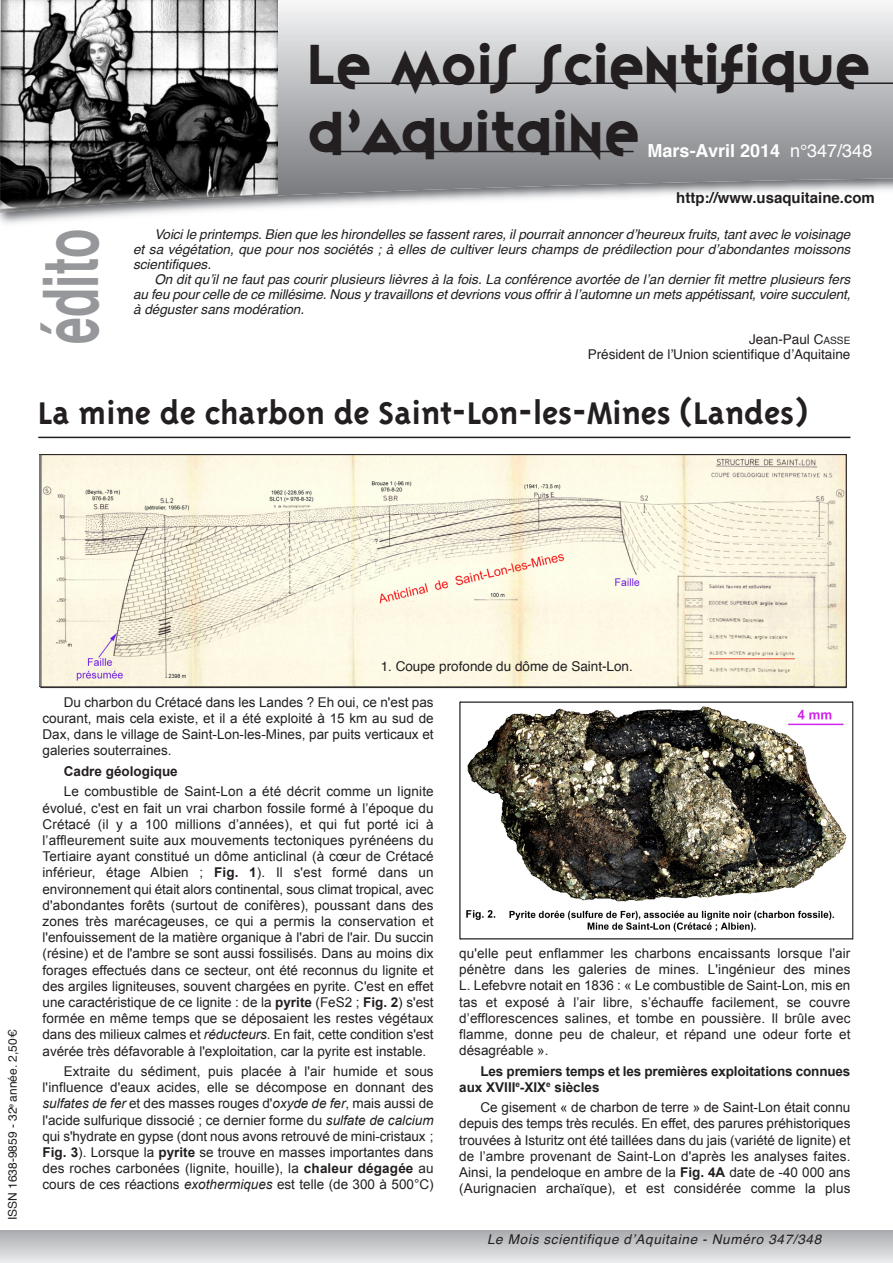
<style>
.page{position:relative;width:893px;height:1263px;background:#fff}
.page>*{position:absolute;margin:0;border:0;box-sizing:border-box;transform-origin:0 0}
.t1{font:700 76.8px "Helvetica";color:#95979a;scale:.63 1}
.t2{font:49.5px/67.5px "Variex";color:#231f20}
.t3{font:700 36px "Triplex";color:#231f20}
.t4{font:700 18px "Helvetica";color:#fff}
.t5{font:700 15px "Helvetica";color:#231f20}
.t6{font:13.5px/16.2px "Arial";color:#231f20;text-align:justify}
.t7{font:italic 13.5px/15px "Helvetica";color:#231f20;text-align:justify}
.t8{font:13.5px/15px "Helvetica";color:#231f20;text-align:right}
.t9{font:700 13.5px/16.2px "Arial";letter-spacing:-.01em;color:#231f20}
.t10{font:italic 13.5px "Helvetica";letter-spacing:.05em;color:#231f20}
.t11{font:12px "Helvetica";color:#231f20}
.s1{font-weight:400}
.s2{font-size:10.2px}
.s3{font-weight:700}
.s4{font-style:italic}
</style>
<div class="page">
<img style="left:0;top:213px;width:158px;height:11px">
<svg style="left:0;top:0;width:893px;height:213px;background:#bdbec1"></svg>
<img style="left:1px;top:0;width:277px;height:213px">
<hr style="left:329px;top:83px;width:564px;height:1px;background:#231f20">
<hr style="left:325px;top:151px;width:309px;height:1px;background:#231f20">
<hr style="left:38px;top:437px;width:812px;height:1px;background:#231f20">
<div style="left:0;top:1231px;width:893px;height:32px;background:linear-gradient(to bottom,#abacb0,#e9eaeb)"></div>
<img style="left:40px;top:454px;width:804px;height:233px">
<div style="left:41px;top:454px;width:805px;height:234px;border:1px solid #231f20"></div>
<img style="left:466px;top:706px;width:381px;height:226px">
<div style="left:459px;top:702px;width:394px;height:237px;border:1px solid #231f20"></div>
<h2 class="t2" style="left:307px;top:33px;width:564px">Le mois scientifique d’Aquitaine</h2>
<h3 class="t4" style="left:648px;top:143px;width:226px">Mars-Avril 2014 <span class="s1">n°347/348</span></h3>
<p class="t5" style="left:676px;top:191px;width:200px">http://www.usaquitaine.com</p>
<p class="t7" style="left:133px;top:228px;width:719px;text-indent:21px">Voici le printemps. Bien que les hirondelles se fassent rares, il pourrait annoncer d’heureux fruits, tant avec le voisinage et sa végétation, que pour nos sociétés ; à elles de cultiver leurs champs de prédilection pour d’abondantes moissons scientifiques.</p>
<p class="t7" style="left:133px;top:273px;width:719px;text-indent:21px">On dit qu’il ne faut pas courir plusieurs lièvres à la fois. La conférence avortée de l’an dernier fit mettre plusieurs fers au feu pour celle de ce millésime. Nous y travaillons et devrions vous offrir à l’automne un mets appétissant, voire succulent, à déguster sans modération.</p>
<p class="t8" style="left:588px;top:333px;width:264px">Jean-Paul C<span class="s2">aSSe<br></span>Président de l’Union scientifique d’aquitaine</p>
<h3 class="t3" style="left:38px;top:391px;width:771px">La mine de charbon de Saint-Lon-les-Mines (Landes)</h3>
<h1 class="t1" style="left:39px;top:344px;width:184px;rotate:-90deg">édito</h1>
<p class="t11" style="left:8px;top:1220px;width:193px;rotate:-90deg">ISSN 1638-9859 - 32<sup>e</sup> année. 2,50€</p>
<p class="t8" style="left:381px;top:660px;width:254px">1. Coupe profonde du dôme de Saint-Lon.</p>
<p class="t6" style="left:43px;top:694px;width:393px;text-indent:21px">Du charbon du Crétacé dans les Landes ? eh oui, ce n'est pas courant, mais cela existe, et il a été exploité à 15 km au sud de Dax, dans le village de Saint-Lon-les-Mines, par puits verticaux et galeries souterraines.</p>
<p class="t9" style="left:64px;top:763px;width:116px">Cadre géologique</p>
<p class="t6" style="left:43px;top:783px;width:393px;text-indent:21px">Le combustible de Saint-Lon a été décrit comme un lignite évolué, c'est en fait un vrai charbon fossile formé à l’époque du Crétacé (il y a 100 millions d’années), et qui fut porté ici à l’affleurement suite aux mouvements tectoniques pyrénéens du tertiaire ayant constitué un dôme anticlinal (à cœur de Crétacé inférieur, étage Albien ; <span class="s3">Fig. 1</span>). Il s'est formé dans un environnement qui était alors continental, sous climat tropical, avec d'abondantes forêts (surtout de conifères), poussant dans des zones très marécageuses, ce qui a permis la conservation et l'enfouissement de la matière organique à l'abri de l'air. Du succin (résine) et de l'ambre se sont aussi fossilisés. Dans au moins dix forages effectués dans ce secteur, ont été reconnus du lignite et des argiles ligniteuses, souvent chargées en pyrite. C'est en effet une caractéristique de ce lignite : de la <span class="s3">pyrite</span> (FeS2 ; <span class="s3">Fig. 2</span>) s'est formée en même temps que se déposaient les restes végétaux dans des milieux calmes et <span class="s4">réducteurs</span>. en fait, cette condition s'est avérée très défavorable à l'exploitation, car la pyrite est instable.</p>
<p class="t6" style="left:43px;top:1063px;width:393px;text-indent:21px">extraite du sédiment, puis placée à l'air humide et sous l'influence d'eaux acides, elle se décompose en donnant des <span class="s4">sulfates de fer</span> et des masses rouges d'<span class="s4">oxyde de fer</span>, mais aussi de l'acide sulfurique dissocié ; ce dernier forme du <span class="s4">sulfate de calcium </span>qui s'hydrate en gypse (dont nous avons retrouvé de mini-cristaux ; <span class="s3">Fig. 3</span>). Lorsque la <span class="s3">pyrite</span> se trouve en masses importantes dans des roches carbonées (lignite, houille), la <span class="s3">chaleur dégagée</span> au cours de ces réactions <span class="s4">exothermiques</span> est telle (de 300 à 500°C)</p>
<p class="t6" style="left:459px;top:945px;width:393px">qu'elle peut enflammer les charbons encaissants lorsque l'air pénètre dans les galeries de mines. L'ingénieur des mines L. Lefebvre notait en 1836 : « Le combustible de Saint-Lon, mis en tas et exposé à l’air libre, s’échauffe facilement, se couvre d’efflorescences salines, et tombe en poussière. Il brûle avec flamme, donne peu de chaleur, et répand une odeur forte et désagréable ».</p>
<p class="t9" style="left:459px;top:1063px;width:393px;text-indent:21px">Les premiers temps et les premières exploitations connues aux XVIII<sup>e</sup>-XIX<sup>e</sup> siècles</p>
<p class="t6" style="left:459px;top:1099px;width:393px;text-indent:21px">Ce gisement « de charbon de terre » de Saint-Lon était connu depuis des temps très reculés. en effet, des parures préhistoriques trouvées à Isturitz ont été taillées dans du jais (variété de lignite) et de l’ambre provenant de Saint-Lon d'après les analyses faites.<br>Ainsi, la pendeloque en ambre de la <span class="s3">Fig. 4A</span> date de -40 000 ans (Aurignacien archaïque), et est considérée comme la plus</p>
<p class="t10" style="left:487px;top:1234px;width:336px">Le Mois scientifique d’Aquitaine - Numéro 347/348</p>
</div>
